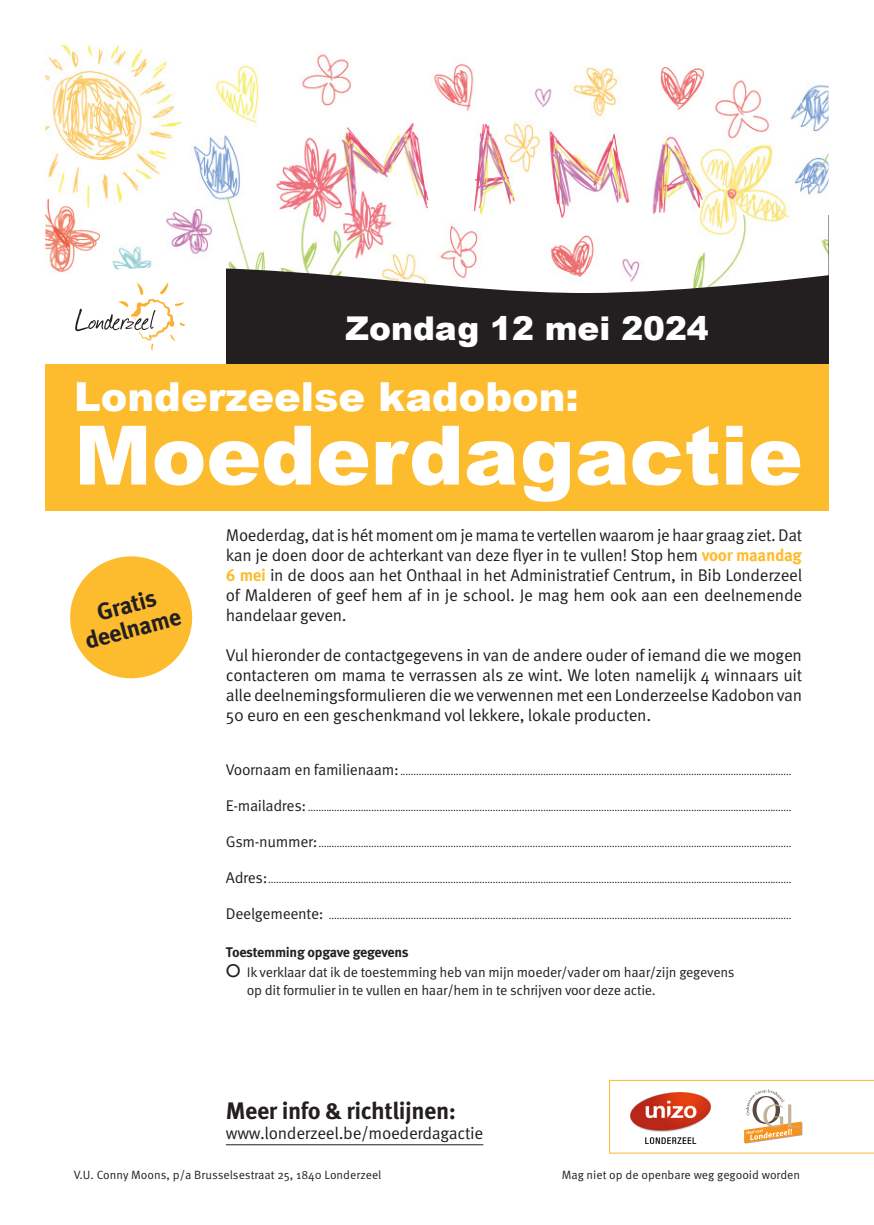
<style>
.page{position:relative;width:874px;height:1225px;background:#fff}
.page>*{position:absolute;margin:0;border:0;box-sizing:border-box;transform-origin:0 0}
.t1{font:900 82px "Arial";color:#fff}
.t2{font:900 40px "Arial";color:#fff}
.t3{font:900 32.8px "Arial";color:#fff}
.t4{font:700 23.8px/23.8px "Meta Pro";letter-spacing:-.02em;color:#231f20;text-align:center}
.t5{font:17px/20px "Meta Pro Norm";letter-spacing:-.02em;color:#231f20;text-align:justify}
.t6{font:14px/18px "Meta Pro Norm";letter-spacing:-.02em;color:#231f20}
.t7{font:700 14px "Meta Pro";letter-spacing:-.025em;color:#231f20}
.t8{font:12px "Meta Pro Norm";color:#231f20}
.t9{font:10px "Meta Pro Norm";color:#231f20}
.s1{font-family:"Meta Pro";font-weight:700;color:#fdbb2e}
.s2{font-size:15.6px}
.s3{font-size:18px}
</style>
<div class="page">
<div style="left:226px;top:215px;width:602px;height:173px;background:#231f20"></div>
<svg style="left:75px;top:293px;width:111px;height:58px"></svg>
<img style="left:45px;top:45px;width:783px;height:248px">
<div style="left:45px;top:364px;width:783px;height:146px;background:#fdbb2e"></div>
<svg style="left:70px;top:556px;width:123px;height:123px"></svg>
<hr style="left:226px;top:1144px;width:257px;height:1px;background:#231f20">
<svg style="left:609px;top:1080px;width:264px;height:73px"></svg>
<img style="left:629px;top:1092px;width:82px;height:51px">
<p class="t3" style="left:345px;top:304px;width:364px">Zondag 12 mei 2024</p>
<p class="t2" style="left:74px;top:367px;width:506px">Londerzeelse kadobon:</p>
<p class="t1" style="left:74px;top:396px;width:729px">Moederdagactie</p>
<p class="t4" style="left:75px;top:605px;width:100px;rotate:-15deg">Gratis deelname</p>
<p class="t5" style="left:226px;top:524px;width:577px">Moederdag, dat is hét moment om je mama te vertellen waarom je haar graag ziet. Dat kan je doen door de achterkant van deze flyer in te vullen! Stop hem <span class="s1">voor maandag 6 mei</span> in de doos aan het Onthaal in het Administratief Centrum, in Bib Londerzeel of Malderen of geef hem af in je school. Je mag hem ook aan een deelnemende handelaar geven.</p>
<p class="t5" style="left:226px;top:644px;width:577px">Vul hieronder de contactgegevens in van de andere ouder of iemand die we mogen contacteren om mama te verrassen als ze wint. We loten namelijk 4 winnaars uit alle deelnemingsformulieren die we verwennen met een Londerzeelse Kadobon van 50 euro en een geschenkmand vol lekkere, lokale producten.</p>
<p class="t9" style="left:226px;top:764px;width:567px"><span class="s2">Voornaam en familienaam:</span> ....................................................................................................................................................</p>
<p class="t9" style="left:226px;top:800px;width:567px"><span class="s2">E-mailadres:</span> .......................................................................................................................................................................................</p>
<p class="t9" style="left:226px;top:836px;width:567px"><span class="s2">Gsm-nummer:</span>...................................................................................................................................................................................</p>
<p class="t9" style="left:226px;top:872px;width:567px"><span class="s2">Adres:</span>......................................................................................................................................................................................................</p>
<p class="t9" style="left:226px;top:908px;width:567px"><span class="s2">Deelgemeente:</span> ...............................................................................................................................................................................</p>
<p class="t7" style="left:226px;top:941px;width:184px">Toestemming opgave gegevens</p>
<p class="t6" style="left:247px;top:962px;width:489px;text-indent:-21px"><span class="s3">○</span> Ik verklaar dat ik de toestemming heb van mijn moeder/vader om haar/zijn gegevens op dit formulier in te vullen en haar/hem in te schrijven voor deze actie.</p>
<p class="t4" style="left:226px;top:1097px;width:231px">Meer info &amp; richtlijnen:</p>
<p class="t5" style="left:226px;top:1121px;width:259px">www.londerzeel.be/moederdagactie</p>
<p class="t8" style="left:74px;top:1166px;width:309px">V.U. Conny Moons, p/a Brusselsestraat 25, 1840 Londerzeel</p>
<p class="t8" style="left:561px;top:1166px;width:240px">Mag niet op de openbare weg gegooid worden</p>
</div>
